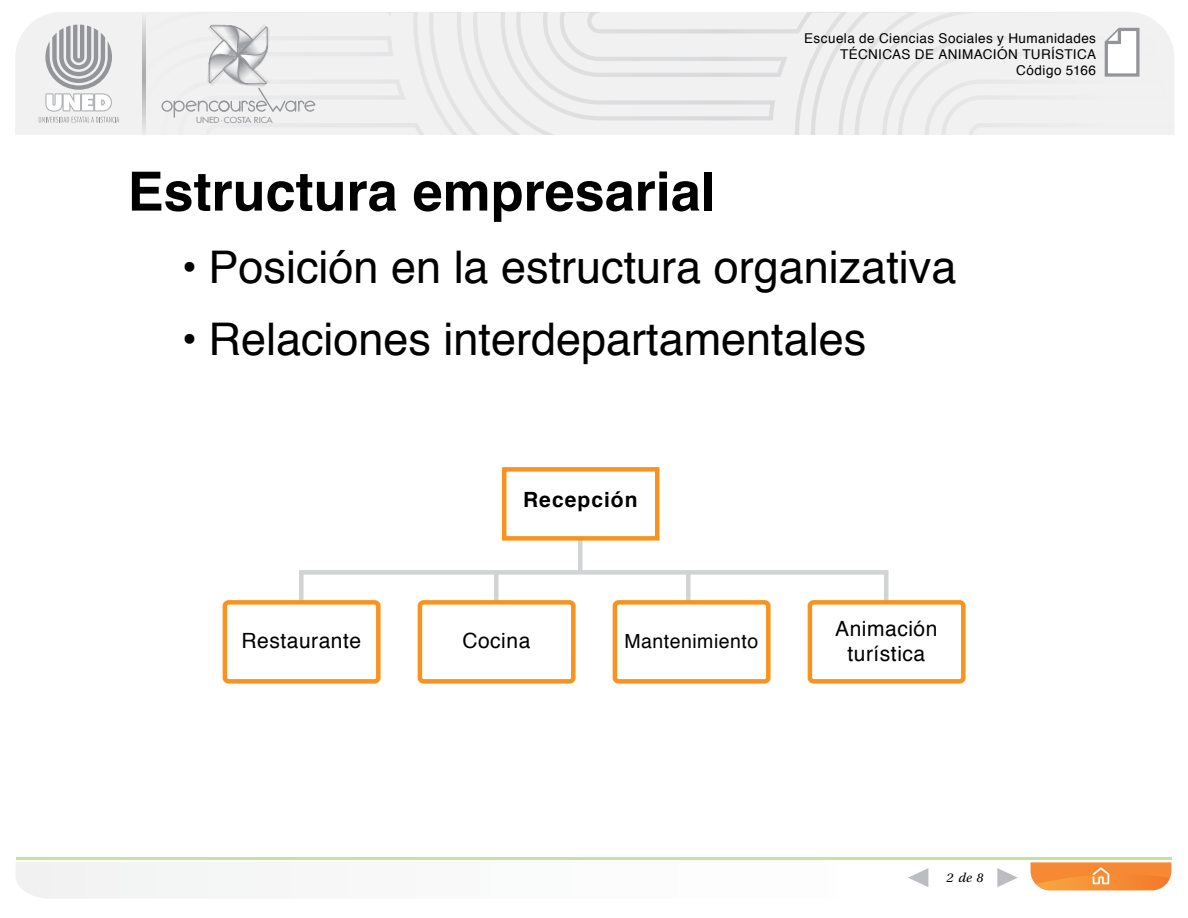
<style>
.page{position:relative;width:1188px;height:918px;background:#fff}
.page>*{position:absolute;margin:0;border:0;box-sizing:border-box;transform-origin:0 0}
.Título2_ppt{font:700 54px "Helvetica";color:#000}
.listas_2{font:45px "Helvetica";color:#000}
.t1{font:21px/25.2px "Helvetica";letter-spacing:.025em;color:#000;text-align:center}
.t2{font:700 21px "Helvetica";letter-spacing:.05em;color:#000}
.t3{font:19.5px "Helvetica";letter-spacing:.025em;color:#000}
.t4{font:13.5px/16.2px "Helvetica";letter-spacing:.03em;color:#000;text-align:right}
.t5{font:italic 13.5px "Utopia Std";color:#000}
.t6{font:500 8.1px "Futura Std";letter-spacing:-.005em;color:#939598;scale:1.1 1}
</style>
<div class="page">
<svg style="left:16px;top:862px;width:1156px;height:36px"></svg>
<svg style="left:997px;top:868px;width:21px;height:19px"></svg>
<svg style="left:908px;top:868px;width:20px;height:19px"></svg>
<svg style="left:535px;top:12px;width:276px;height:123px"></svg>
<svg style="left:154px;top:12px;width:275px;height:123px"></svg>
<svg style="left:429px;top:12px;width:106px;height:123px"></svg>
<svg style="left:1031px;top:862px;width:140px;height:28px;background:#f69343"></svg>
<svg style="left:811px;top:12px;width:363px;height:123px"></svg>
<svg style="left:15px;top:12px;width:139px;height:123px"></svg>
<hr style="left:16px;top:857px;width:1155px;height:3px;background:#8cc63f">
<div style="left:155px;top:12px;width:167px;height:123px;background:#f1f1f2"></div>
<div style="left:174px;top:101px;width:11px;height:11px;border:1px solid #939598;border-radius:50%"></div>
<svg style="left:174px;top:101px;width:1px;height:16px"></svg>
<div style="left:162px;top:101px;width:11px;height:11px;border:1px solid #939598;border-radius:50%"></div>
<div style="left:285px;top:101px;width:11px;height:11px;border:1px solid #939598;border-radius:50%"></div>
<svg style="left:295px;top:100px;width:21px;height:12px"></svg>
<svg style="left:185px;top:25px;width:102px;height:89px"></svg>
<svg style="left:142px;top:12px;width:3px;height:123px"></svg>
<div style="left:299px;top:570px;width:590px;height:34px;border:4px solid #d1d3d4"></div>
<div style="left:578px;top:538px;width:5px;height:34px;background:#d1d3d4"></div>
<div style="left:494px;top:573px;width:5px;height:28px;background:#d1d3d4"></div>
<div style="left:686px;top:573px;width:5px;height:29px;background:#d1d3d4"></div>
<div style="left:502px;top:467px;width:157px;height:74px;border:4px solid #f7931e"></div>
<div style="left:223px;top:600px;width:158px;height:84px;border:4px solid #f7931e;border-radius:4px"></div>
<div style="left:418px;top:600px;width:158px;height:84px;border:4px solid #f7931e;border-radius:4px"></div>
<div style="left:613px;top:600px;width:158px;height:84px;border:4px solid #f7931e;border-radius:4px"></div>
<div style="left:808px;top:600px;width:158px;height:84px;border:4px solid #f7931e;border-radius:4px"></div>
<p class="t6" style="left:196px;top:115px;width:71px">UNED·COSTA RICA</p>
<p class="t4" style="left:804px;top:30px;width:293px">Escuela de Ciencias Sociales y Humanidades<br>TÉCNICAS DE ANIMACIÓN TURÍSTICA<br>Código 5166</p>
<p class="Título2_ppt" style="left:128px;top:148px;width:590px">Estructura empresarial</p>
<p class="listas_2" style="left:182px;top:232px;width:776px">• Posición en la estructura organizativa</p>
<p class="listas_2" style="left:182px;top:304px;width:686px">• Relaciones interdepartamentales</p>
<p class="t2" style="left:523px;top:483px;width:116px">Recepción</p>
<p class="t1" style="left:242px;top:629px;width:121px">Restaurante</p>
<p class="t1" style="left:462px;top:629px;width:69px">Cocina</p>
<p class="t3" style="left:625px;top:626px;width:135px">Mantenimiento</p>
<p class="t1" style="left:835px;top:617px;width:104px">Animación turística</p>
<p class="t5" style="left:947px;top:871px;width:38px">2de8</p>
</div>
